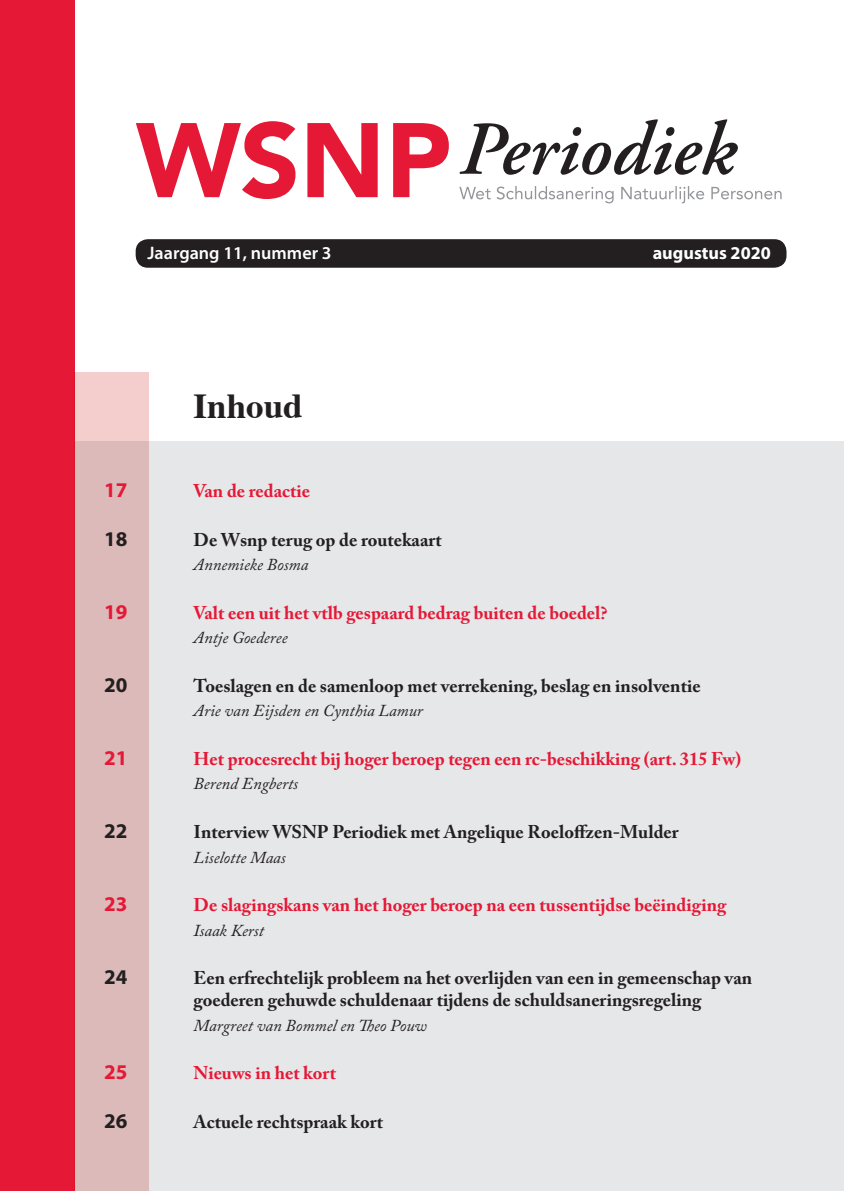
<style>
.page{position:relative;width:844px;height:1191px;background:#fff}
.page>*{position:absolute;margin:0;border:0;box-sizing:border-box;transform-origin:0 0}
.t1{font:700 35px "Times";color:#231f20}
.t2{font:700 21px "Myriad Pro";color:#e51836}
.t3{font:700 21px "Myriad Pro";color:#231f20}
.t4{font:700 18.38px/21.9px "Adobe Caslon Pro";color:#231f20}
.t5{font:700 18.38px "Adobe Caslon Pro";color:#e51836}
.t6{font:600 18.2px "Myriad Pro";color:#fff}
.t7{font:700 18.2px "Myriad Pro";color:#fff}
.t8{font:italic 16.62px "Adobe Caslon Pro";color:#231f20}
</style>
<div class="page">
<div style="left:55px;top:441px;width:788px;height:750px;background:#e6e7e9"></div>
<svg style="left:136px;top:121px;width:312px;height:78px"></svg>
<svg style="left:459px;top:186px;width:322px;height:17px"></svg>
<svg style="left:459px;top:119px;width:278px;height:56px"></svg>
<div style="left:136px;top:239px;width:650px;height:29px;background:#231f20;border-radius:12px"></div>
<div style="left:0;top:0;width:74px;height:1191px;background:#e51836"></div>
<svg style="left:74px;top:372px;width:75px;height:819px;background:#dd999e"></svg>
<p class="t6" style="left:147px;top:242px;width:185px">Jaargang 11, nummer 3</p>
<p class="t7" style="left:652px;top:241px;width:120px">augustus 2020</p>
<h1 class="t1" style="left:193px;top:373px;width:110px">Inhoud</h1>
<p class="t2" style="left:104px;top:476px;width:25px">17</p>
<p class="t5" style="left:193px;top:480px;width:118px">Van de redactie</p>
<p class="t3" style="left:104px;top:525px;width:25px">18</p>
<p class="t4" style="left:193px;top:528px;width:250px">De Wsnp terug op de routekaart</p>
<p class="t8" style="left:193px;top:555px;width:116px">Annemieke Bosma</p>
<p class="t2" style="left:104px;top:598px;width:25px">19</p>
<p class="t5" style="left:193px;top:602px;width:415px">Valt een uit het vtlb gespaard bedrag buiten de boedel?</p>
<p class="t8" style="left:193px;top:628px;width:95px">Antje Goederee</p>
<p class="t3" style="left:104px;top:671px;width:25px">20</p>
<p class="t4" style="left:193px;top:674px;width:508px">Toeslagen en de samenloop met verrekening, beslag en insolventie</p>
<p class="t8" style="left:193px;top:701px;width:230px">Arie van Eijsden en Cynthia Lamur</p>
<p class="t2" style="left:104px;top:744px;width:25px">21</p>
<p class="t5" style="left:193px;top:748px;width:549px">Het procesrecht bij hoger beroep tegen een rc-beschikking (art. 315 Fw)</p>
<p class="t8" style="left:193px;top:774px;width:106px">Berend Engberts</p>
<p class="t3" style="left:104px;top:817px;width:25px">22</p>
<p class="t4" style="left:193px;top:821px;width:486px">Interview WSNP Periodiek met Angelique Roeloffzen-Mulder</p>
<p class="t8" style="left:193px;top:847px;width:94px">Liselotte Maas</p>
<p class="t2" style="left:104px;top:890px;width:25px">23</p>
<p class="t5" style="left:193px;top:894px;width:534px">De slagingskans van het hoger beroep na een tussentijdse beëindiging</p>
<p class="t8" style="left:193px;top:920px;width:72px">Isaak Kerst</p>
<p class="t3" style="left:104px;top:963px;width:25px">24</p>
<p class="t4" style="left:193px;top:967px;width:560px">Een erfrechtelijk probleem na het overlijden van een in gemeenschap van goederen gehuwde schuldenaar tijdens de schuldsaneringsregeling</p>
<p class="t8" style="left:193px;top:1015px;width:234px">Margreet van Bommel en Theo Pouw</p>
<p class="t2" style="left:104px;top:1058px;width:25px">25</p>
<p class="t5" style="left:193px;top:1062px;width:144px">Nieuws in het kort</p>
<p class="t3" style="left:104px;top:1107px;width:25px">26</p>
<p class="t4" style="left:193px;top:1110px;width:191px">Actuele rechtspraak kort</p>
</div>
